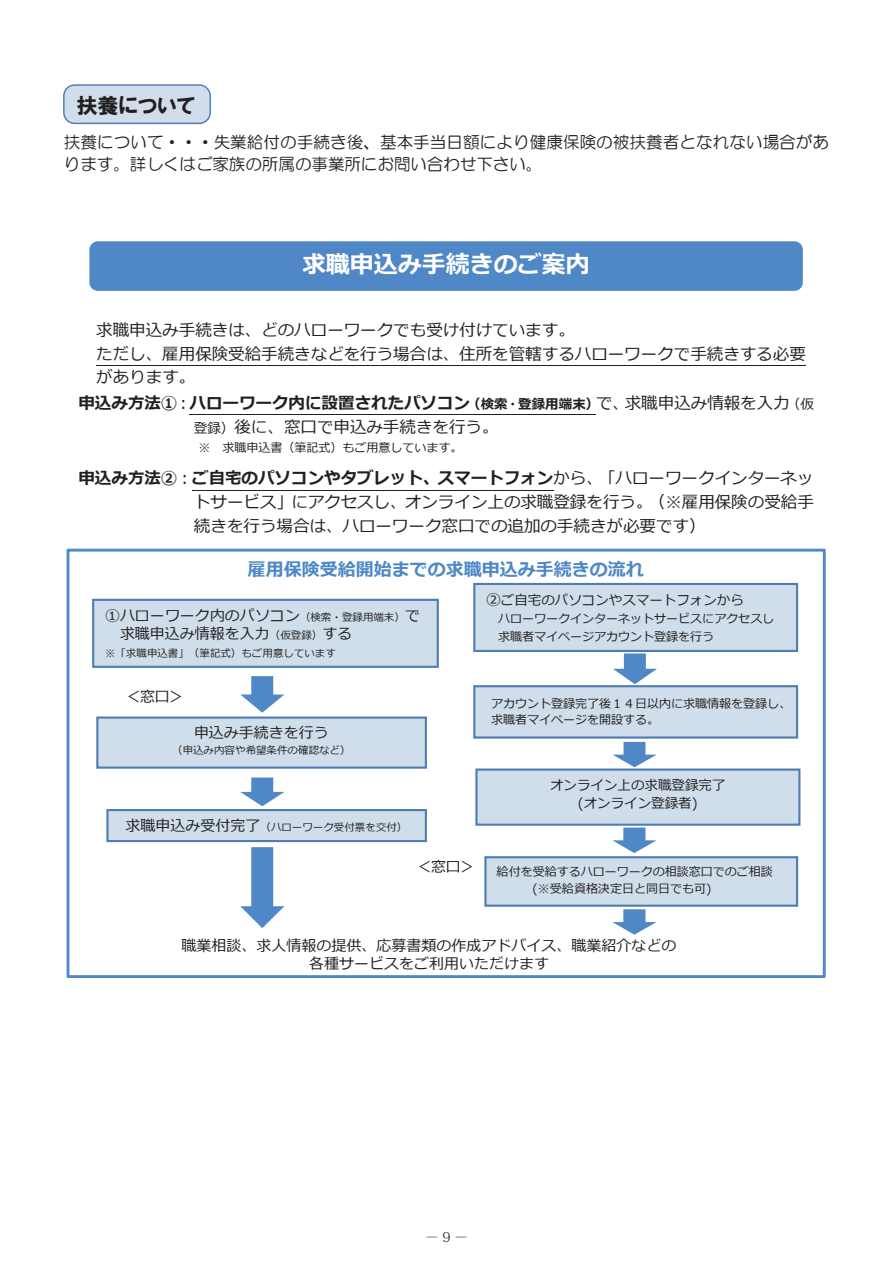
<style>
.page{position:relative;width:893px;height:1263px;background:#fff}
.page>*{position:absolute;margin:0;border:0;box-sizing:border-box;transform-origin:0 0}
.t1{font:700 24px "Meiryo";color:#fff}
.t2{font:21px "HGP Soei Kakugothic UB";color:#231f20}
.t3{font:700 18px "Meiryo";color:#4e88c6}
.t4{font:16.5px/23.9px "Meiryo";color:#231f20}
.t5{font:16.5px/21.5px "HG Maru Gothic MPRO";color:#231f20}
.t6{font:15px/18px "Meiryo";color:#231f20}
.t7{font:14.7px "Meiryo";color:#231f20}
.t8{font:13.5px/18px "Meiryo";color:#231f20;text-align:center}
.t9{font:13.5px "Koz Min Pro";color:#231f20}
.t10{font:12px/17.9px "Meiryo";color:#231f20}
.t11{font:10.5px "Meiryo";color:#231f20}
.s1{font-weight:700}
.s2{font-weight:700;font-size:13.5px}
.s3{font-size:13.5px}
.s4{font-size:10.5px}
.s5{font-size:15px}
.s6{font-weight:300}
</style>
<div class="page">
<div style="left:89px;top:241px;width:714px;height:50px;background:#5087c6;border-radius:8px"></div>
<hr style="left:96px;top:365px;width:710px;height:1px;background:#231f20">
<div style="left:92px;top:599px;width:347px;height:69px;background:#d0deeb;border:2px solid #4e7db1"></div>
<div style="left:96px;top:716px;width:331px;height:53px;background:#d0deeb;border:2px solid #4e7db1"></div>
<div style="left:106px;top:809px;width:321px;height:33px;background:#d0deeb;border:2px solid #4e7db1"></div>
<div style="left:475px;top:768px;width:325px;height:58px;background:#d0deeb;border:2px solid #4e7db1"></div>
<div style="left:473px;top:583px;width:325px;height:69px;background:#d0deeb;border:2px solid #4e7db1"></div>
<svg style="left:240px;top:777px;width:44px;height:29px"></svg>
<svg style="left:613px;top:742px;width:44px;height:25px"></svg>
<svg style="left:240px;top:676px;width:44px;height:37px"></svg>
<svg style="left:613px;top:653px;width:44px;height:31px"></svg>
<svg style="left:240px;top:847px;width:44px;height:81px"></svg>
<hr style="left:190px;top:414px;width:406px;height:1px;background:#231f20">
<hr style="left:192px;top:490px;width:361px;height:1px;background:#231f20">
<div style="left:473px;top:685px;width:325px;height:54px;background:#d0deeb;border:2px solid #4e7db1"></div>
<div style="left:484px;top:856px;width:314px;height:51px;background:#d0deeb;border:2px solid #4e7db1"></div>
<svg style="left:612px;top:827px;width:44px;height:26px"></svg>
<svg style="left:612px;top:909px;width:44px;height:26px"></svg>
<div style="left:64px;top:85px;width:146px;height:38px;background:#d0deeb;border-radius:11px"></div>
<div style="left:63px;top:84px;width:148px;height:40px;border:1px solid #4e7db1;border-radius:11px"></div>
<div style="left:67px;top:549px;width:759px;height:429px;border:3px solid #5087c6"></div>
<p class="t2" style="left:76px;top:95px;width:120px">扶養について</p>
<p class="t5" style="left:64px;top:132px;width:767px">扶養について・・・失業給付の手続き後、基本手当日額により健康保険の被扶養者となれない場合があります。詳しくはご家族の所属の事業所にお問い合わせ下さい。</p>
<h1 class="t1" style="left:302px;top:248px;width:289px">求職申込み手続きのご案内</h1>
<p class="t4" style="left:96px;top:319px;width:711px">求職申込み手続きは、どのハローワークでも受け付けています。<br>ただし、雇用保険受給手続きなどを行う場合は、住所を管轄するハローワークで手続きする必要があります。</p>
<p class="t4" style="left:194px;top:392px;width:621px;text-indent:-116px"><span class="s1">申込み方法①</span>：<span class="s1">ハローワーク内に設置されたパソコン</span><span class="s2">（検索・登録用端末）</span>で、求職申込み情報を入力<span class="s3">（仮登録）</span>後に、窓口で申込み手続きを行う。</p>
<p class="t10" style="left:198px;top:439px;width:266px">※ 求職申込書（筆記式）もご用意しています。</p>
<p class="t4" style="left:194px;top:467px;width:621px;text-align:justify;text-indent:-116px"><span class="s1">申込み方法②</span>：<span class="s1">ご自宅のパソコンやタブレット、スマートフォン</span>から、「ハローワークインターネットサービス」にアクセスし、オンライン上の求職登録を行う。（※雇用保険の受給手続きを行う場合は、ハローワーク窓口での追加の手続きが必要です）</p>
<p class="t3" style="left:248px;top:557px;width:397px">雇用保険受給開始までの求職申込み手続きの流れ</p>
<p class="t6" style="left:120px;top:607px;width:301px;text-indent:-15px">①ハローワーク内のパソコン<span class="s4">（検索・登録用端末）</span>で求職申込み情報を入力<span class="s4">（仮登録）</span>する</p>
<p class="t11" style="left:105px;top:645px;width:232px">※「求職申込書」（筆記式）もご用意しています</p>
<p class="t6" style="left:125px;top:688px;width:61px">＜窓口＞</p>
<p class="t6" style="left:194px;top:725px;width:136px">申込み手続きを行う</p>
<p class="t11" style="left:172px;top:743px;width:180px">（申込み内容や希望条件の確認など）</p>
<p class="t11" style="left:126px;top:820px;width:283px"><span class="s5">求職申込み受付完了</span>（ハローワーク受付票を交付）</p>
<p class="t7" style="left:416px;top:857px;width:61px">＜窓口＞</p>
<p class="t8" style="left:486px;top:591px;width:259px"><span class="s5">②</span>ご自宅のパソコンやスマートフォンから</p>
<p class="t10" style="left:498px;top:610px;width:278px">ハローワークインターネットサービスにアクセスし求職者マイページアカウント登録を行う</p>
<p class="t10" style="left:491px;top:696px;width:302px;line-height:16.5px">アカウント登録完了後１４日以内に求職情報を登録し、求職者マイページを開設する。</p>
<p class="t8" style="left:550px;top:777px;width:177px">オンライン上の求職登録完了(オンライン登録者)</p>
<p class="t10" style="left:533px;top:864px;width:242px;line-height:16.8px;text-indent:-36px">給付を受給するハローワークの相談窓口でのご相談(※受給資格決定日と同日でも可)</p>
<p class="t6" style="left:182px;top:937px;width:496px;text-align:center">職業相談、求人情報の提供、応募書類の作成アドバイス、職業紹介などの各種サービスをご利用いただけます</p>
<p class="t9" style="left:425px;top:1227px;width:44px">－ <span class="s6">9</span> －</p>
</div>
